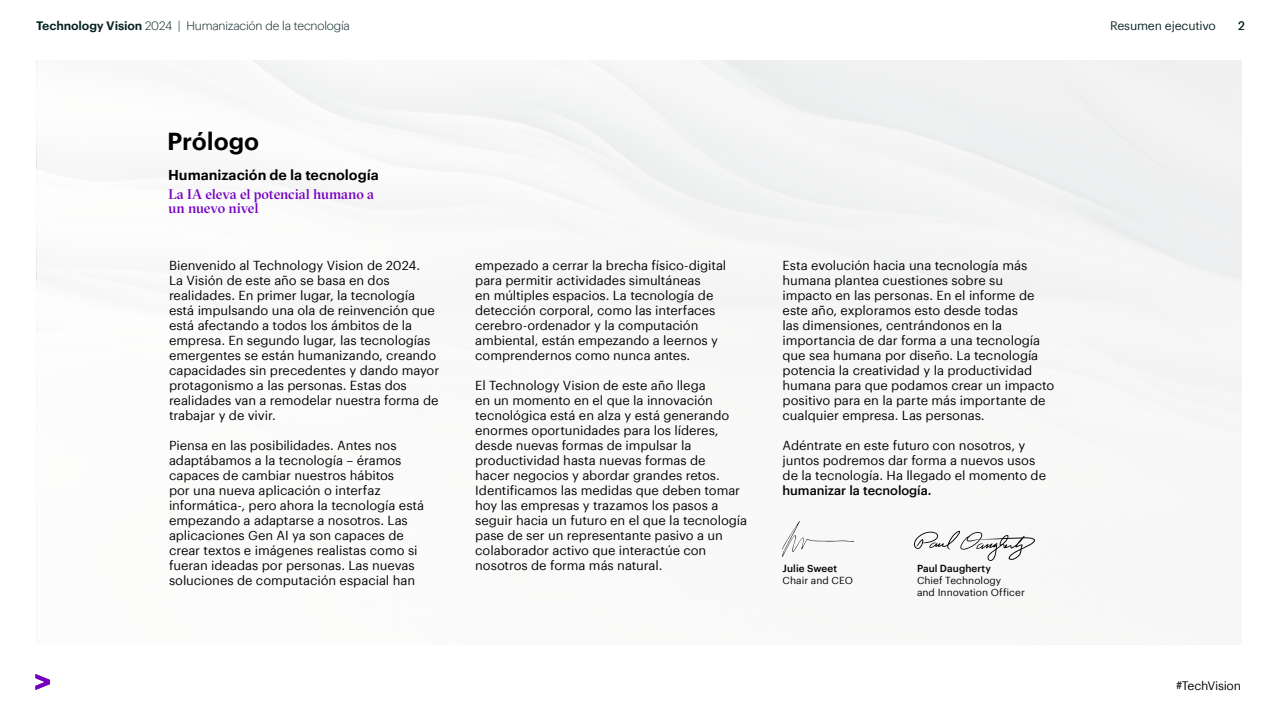
<style>
.page{position:relative;width:1280px;height:720px;background:#fff}
.page>*{position:absolute;margin:0;border:0;box-sizing:border-box;transform-origin:0 0}
.t1{font:600 24px "Graphik";letter-spacing:-.005em;color:#000}
.t2{font:500 14px/14px "GT Sectra Fine";letter-spacing:-.01em;color:#7500bf}
.t3{font:600 14px "Graphik";color:#000}
.t4{font:12.8px/15px "Graphik";letter-spacing:-.005em;color:#000}
.t5{font:500 12.8px "Graphik";letter-spacing:-.005em;color:#000}
.t6{font:300 12px "Graphik";letter-spacing:-.015em;color:#072321}
.t7{font:12px "Graphik";letter-spacing:-.015em;color:#072321}
.t8{font:12px "Graphik";letter-spacing:-.025em;color:#000}
.t9{font:10px/12px "Graphik";letter-spacing:.005em;color:#000}
.t10{font:500 10px "Graphik";color:#000}
.s1{font-weight:600}
</style>
<div class="page">
<div style="left:37px;top:60px;width:1206px;height:585px;background:#f8f8f8"></div>
<svg style="left:782px;top:521px;width:72px;height:36px"></svg>
<svg style="left:914px;top:531px;width:121px;height:30px"></svg>
<svg style="left:35px;top:674px;width:15px;height:16px"></svg>
<p class="t6" style="left:36px;top:17px;width:315px"><span class="s1">Technology Vision</span> 2024 | Humanización de la tecnología</p>
<p class="t7" style="left:1110px;top:17px;width:107px">Resumen ejecutivo</p>
<p class="t7" style="left:1238px;top:17px;width:8px">2</p>
<h1 class="t1" style="left:167px;top:123px;width:94px">Prólogo</h1>
<p class="t2" style="left:169px;top:187px;width:207px">La IA eleva el potencial humano a un nuevo nivel</p>
<p class="t3" style="left:168px;top:164px;width:212px">Humanización de la tecnología</p>
<p class="t4" style="left:169px;top:257px;width:272px">Bienvenido al Technology Vision de 2024.<br>La Visión de este año se basa en dos realidades. En primer lugar, la tecnología está impulsando una ola de reinvención que está afectando a todos los ámbitos de la empresa. En segundo lugar, las tecnologías emergentes se están humanizando, creando capacidades sin precedentes y dando mayor protagonismo a las personas. Estas dos realidades van a remodelar nuestra forma de trabajar y de vivir.</p>
<p class="t4" style="left:169px;top:437px;width:257px">Piensa en las posibilidades. Antes nos adaptábamos a la tecnología – éramos capaces de cambiar nuestros hábitos<br>por una nueva aplicación o interfaz informática-, pero ahora la tecnología está empezando a adaptarse a nosotros. Las aplicaciones Gen AI ya son capaces de crear textos e imágenes realistas como si fueran ideadas por personas. Las nuevas soluciones de computación espacial han</p>
<p class="t4" style="left:475px;top:257px;width:253px">empezado a cerrar la brecha físico-digital para permitir actividades simultáneas<br>en múltiples espacios. La tecnología de detección corporal, como las interfaces cerebro-ordenador y la computación ambiental, están empezando a leernos y comprendernos como nunca antes.</p>
<p class="t4" style="left:475px;top:377px;width:274px">El Technology Vision de este año llega<br>en un momento en el que la innovación tecnológica está en alza y está generando enormes oportunidades para los líderes, desde nuevas formas de impulsar la productividad hasta nuevas formas de<br>hacer negocios y abordar grandes retos.<br>Identificamos las medidas que deben tomar hoy las empresas y trazamos los pasos a seguir hacia un futuro en el que la tecnología pase de ser un representante pasivo a un colaborador activo que interactúe con nosotros de forma más natural.</p>
<p class="t4" style="left:783px;top:257px;width:273px">Esta evolución hacia una tecnología más humana plantea cuestiones sobre su impacto en las personas. En el informe de este año, exploramos esto desde todas<br>las dimensiones, centrándonos en la importancia de dar forma a una tecnología que sea humana por diseño. La tecnología potencia la creatividad y la productividad humana para que podamos crear un impacto positivo para en la parte más importante de cualquier empresa. Las personas.</p>
<p class="t4" style="left:783px;top:437px;width:265px">Adéntrate en este futuro con nosotros, y juntos podremos dar forma a nuevos usos de la tecnología. Ha llegado el momento de</p>
<p class="t5" style="left:783px;top:480px;width:150px">humanizar la tecnología.</p>
<p class="t10" style="left:783px;top:561px;width:56px">Julie Sweet</p>
<p class="t9" style="left:783px;top:574px;width:72px">Chair and CEO</p>
<p class="t10" style="left:917px;top:561px;width:76px">Paul Daugherty</p>
<p class="t9" style="left:917px;top:574px;width:109px">Chief Technology<br>and Innovation Officer</p>
<p class="t8" style="left:1176px;top:677px;width:67px">#TechVision</p>
</div>
